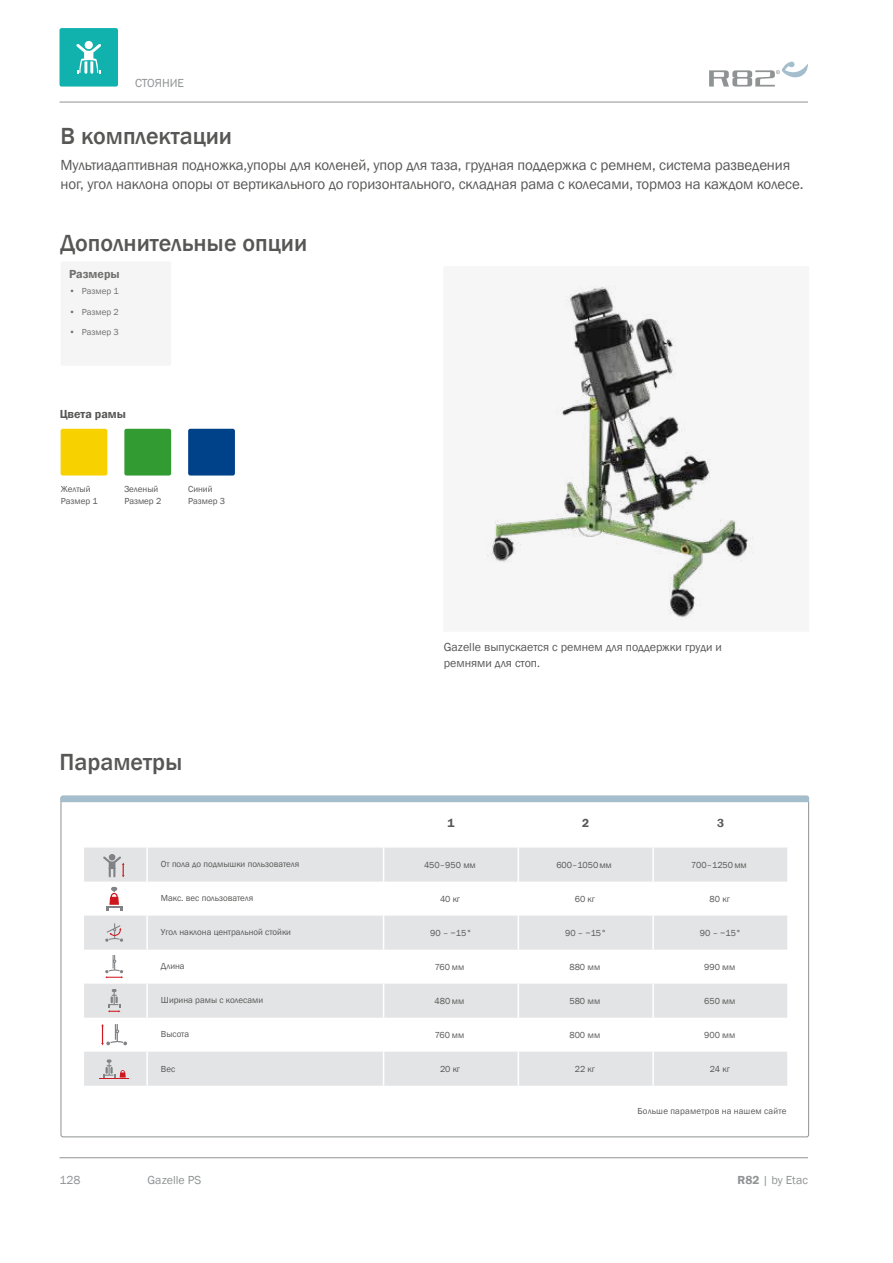
<style>
.page{position:relative;width:893px;height:1263px;background:#fff}
.page>*{position:absolute;margin:0;border:0;box-sizing:border-box;transform-origin:0 0}
.t1{font:500 24px "Franklin Gothic";color:#575756}
.t2{font:15px/19.5px "Franklin Gothic";letter-spacing:-.01em;color:#575756}
.t3{font:12px/15.8px "Franklin Gothic";color:#575756}
.t4{font:12px "Franklin Gothic";color:#909394}
.t5{font:600 12px "Franklin Gothic";color:#575756}
.t6{font:9px/12px "Franklin Gothic";color:#575756}
.t7{font:9px "Franklin Gothic";letter-spacing:.025em;color:#575756}
.s1{font-weight:600}
</style>
<div class="page">
<hr style="left:60px;top:102px;width:748px;height:1px;background:#909394">
<hr style="left:60px;top:1157px;width:748px;height:1px;background:#909394">
<svg style="left:709px;top:62px;width:99px;height:25px"></svg>
<div style="left:60px;top:28px;width:58px;height:59px;background:#11b1ad;border-radius:2px"></div>
<svg style="left:76px;top:44px;width:25px;height:30px"></svg>
<div style="left:85px;top:41px;width:8px;height:8px;background:#fff;border-radius:50%"></div>
<div style="left:443px;top:266px;width:366px;height:366px;background:#f6f6f6"></div>
<img style="left:491px;top:287px;width:262px;height:331px">
<svg style="left:84px;top:847px;width:703px;height:239px;fill:#e3e4e5"></svg>
<hr style="left:383px;top:847px;width:1px;height:34px;background:#fff">
<hr style="left:518px;top:847px;width:1px;height:34px;background:#fff">
<hr style="left:652px;top:847px;width:2px;height:34px;background:#fff">
<hr style="left:146px;top:881px;width:2px;height:34px;background:#fff">
<hr style="left:383px;top:881px;width:1px;height:34px;background:#fff">
<hr style="left:518px;top:881px;width:1px;height:34px;background:#fff">
<hr style="left:652px;top:881px;width:2px;height:34px;background:#fff">
<hr style="left:383px;top:915px;width:1px;height:35px;background:#fff">
<hr style="left:518px;top:915px;width:1px;height:35px;background:#fff">
<hr style="left:652px;top:915px;width:2px;height:35px;background:#fff">
<hr style="left:383px;top:950px;width:1px;height:34px;background:#fff">
<hr style="left:518px;top:950px;width:1px;height:34px;background:#fff">
<hr style="left:652px;top:950px;width:2px;height:34px;background:#fff">
<hr style="left:383px;top:984px;width:1px;height:34px;background:#fff">
<hr style="left:518px;top:984px;width:1px;height:34px;background:#fff">
<hr style="left:652px;top:984px;width:2px;height:34px;background:#fff">
<hr style="left:383px;top:1018px;width:1px;height:34px;background:#fff">
<hr style="left:518px;top:1018px;width:1px;height:34px;background:#fff">
<hr style="left:652px;top:1018px;width:2px;height:34px;background:#fff">
<hr style="left:383px;top:1052px;width:1px;height:34px;background:#fff">
<hr style="left:518px;top:1052px;width:1px;height:34px;background:#fff">
<hr style="left:652px;top:1052px;width:2px;height:34px;background:#fff">
<hr style="left:146px;top:915px;width:2px;height:35px;background:#fff">
<hr style="left:146px;top:847px;width:2px;height:34px;background:#fff">
<hr style="left:146px;top:984px;width:2px;height:34px;background:#fff">
<hr style="left:146px;top:1052px;width:2px;height:34px;background:#fff">
<svg style="left:103px;top:854px;width:21px;height:23px"></svg>
<svg style="left:106px;top:887px;width:16px;height:23px"></svg>
<svg style="left:105px;top:923px;width:18px;height:19px"></svg>
<svg style="left:105px;top:955px;width:18px;height:23px"></svg>
<svg style="left:108px;top:989px;width:12px;height:23px"></svg>
<svg style="left:101px;top:1024px;width:26px;height:21px"></svg>
<hr style="left:99px;top:1078px;width:30px;height:1px;background:#ce171e">
<svg style="left:103px;top:1059px;width:23px;height:19px"></svg>
<div style="left:61px;top:796px;width:748px;height:6px;background:#a5becd"></div>
<div style="left:61px;top:261px;width:110px;height:105px;background:#f4f4f4;border-radius:2px"></div>
<div style="left:124px;top:429px;width:47px;height:46px;background:#329c32;border-radius:2px"></div>
<div style="left:61px;top:429px;width:46px;height:46px;background:#f7d200;border-radius:2px"></div>
<div style="left:188px;top:429px;width:47px;height:46px;background:#004289;border-radius:2px"></div>
<div style="left:453px;top:892px;width:13px;height:13px;background:#fff"></div>
<div style="left:453px;top:1062px;width:13px;height:13px;background:#e3e4e5"></div>
<div style="left:588px;top:892px;width:13px;height:13px;background:#fff"></div>
<div style="left:588px;top:1062px;width:13px;height:13px;background:#e3e4e5"></div>
<div style="left:723px;top:892px;width:13px;height:13px;background:#fff"></div>
<div style="left:723px;top:1062px;width:13px;height:13px;background:#e3e4e5"></div>
<div style="left:452px;top:960px;width:16px;height:13px;background:#fff"></div>
<div style="left:452px;top:1028px;width:17px;height:13px;background:#fff"></div>
<div style="left:452px;top:994px;width:17px;height:13px;background:#e3e4e5"></div>
<div style="left:463px;top:858px;width:17px;height:13px;background:#e3e4e5"></div>
<div style="left:588px;top:960px;width:18px;height:13px;background:#fff"></div>
<div style="left:588px;top:1028px;width:18px;height:13px;background:#fff"></div>
<div style="left:588px;top:994px;width:18px;height:13px;background:#e3e4e5"></div>
<div style="left:599px;top:858px;width:19px;height:13px;background:#e3e4e5"></div>
<div style="left:723px;top:960px;width:16px;height:13px;background:#fff"></div>
<div style="left:723px;top:1028px;width:16px;height:13px;background:#fff"></div>
<div style="left:723px;top:994px;width:16px;height:13px;background:#e3e4e5"></div>
<div style="left:734px;top:858px;width:17px;height:13px;background:#e3e4e5"></div>
<h3 class="t4" style="left:135px;top:75px;width:51px">СТОЯНИЕ</h3>
<h1 class="t1" style="left:61px;top:122px;width:173px">В комплектации</h1>
<h2 class="t2" style="left:61px;top:155px;width:744px">Мультиадаптивная подножка,упоры для коленей, упор для таза, грудная поддержка с ремнем, система разведения ног, угол наклона опоры от вертикального до горизонтального, складная рама с колесами, тормоз на каждом колесе.</h2>
<h1 class="t1" style="left:61px;top:228px;width:248px">Дополнительные опции</h1>
<h3 class="t5" style="left:69px;top:267px;width:52px">Размеры</h3>
<p class="t6" style="left:69px;top:286px;width:51px">• Размер 1</p>
<p class="t6" style="left:69px;top:306px;width:51px">• Размер 2</p>
<p class="t6" style="left:69px;top:327px;width:51px">• Размер 3</p>
<h3 class="t5" style="left:60px;top:406px;width:68px">Цвета рамы</h3>
<p class="t6" style="left:61px;top:484px;width:38px">Желтый<br>Размер 1</p>
<p class="t6" style="left:124px;top:484px;width:38px">Зеленый<br>Размер 2</p>
<p class="t6" style="left:188px;top:484px;width:38px">Синий<br>Размер 3</p>
<h1 class="t1" style="left:60px;top:747px;width:124px">Параметры</h1>
<p class="t6" style="left:161px;top:858px;width:140px">От пола до подмышки пользователя</p>
<p class="t6" style="left:161px;top:892px;width:94px">Макс. вес пользователя</p>
<p class="t6" style="left:161px;top:926px;width:132px">Угол наклона центральной стойки</p>
<p class="t6" style="left:161px;top:961px;width:25px">Длина</p>
<p class="t6" style="left:161px;top:995px;width:104px">Ширина рамы с колесами</p>
<p class="t6" style="left:161px;top:1029px;width:30px">Высота</p>
<p class="t6" style="left:161px;top:1063px;width:16px">Вес</p>
<h3 class="t3" style="left:444px;top:639px;width:279px">Gazelle выпускается с ремнем для поддержки груди и ремнями для стоп.</h3>
<h3 class="t5" style="left:447px;top:816px;width:9px">1</h3>
<h3 class="t5" style="left:582px;top:816px;width:9px">2</h3>
<h3 class="t5" style="left:717px;top:816px;width:9px">3</h3>
<p class="t6" style="left:424px;top:859px;width:55px">450–950 mm</p>
<p class="t6" style="left:556px;top:859px;width:60px">600–1050 mm</p>
<p class="t6" style="left:691px;top:859px;width:61px">700–1250 mm</p>
<p class="t6" style="left:440px;top:893px;width:23px">40 kg</p>
<p class="t6" style="left:575px;top:893px;width:23px">60 kg</p>
<p class="t6" style="left:710px;top:893px;width:23px">80 kg</p>
<p class="t6" style="left:430px;top:927px;width:43px">90 – −15°</p>
<p class="t6" style="left:565px;top:927px;width:43px">90 – −15°</p>
<p class="t6" style="left:700px;top:927px;width:43px">90 – −15°</p>
<p class="t6" style="left:435px;top:961px;width:34px">760 mm</p>
<p class="t6" style="left:569px;top:961px;width:34px">880 mm</p>
<p class="t6" style="left:704px;top:961px;width:34px">990 mm</p>
<p class="t6" style="left:435px;top:995px;width:34px">480 mm</p>
<p class="t6" style="left:569px;top:995px;width:34px">580 mm</p>
<p class="t6" style="left:704px;top:995px;width:34px">650 mm</p>
<p class="t6" style="left:435px;top:1029px;width:34px">760 mm</p>
<p class="t6" style="left:569px;top:1029px;width:34px">800 mm</p>
<p class="t6" style="left:704px;top:1029px;width:34px">900 mm</p>
<p class="t6" style="left:440px;top:1063px;width:23px">20 kg</p>
<p class="t6" style="left:575px;top:1063px;width:23px">22 kg</p>
<p class="t6" style="left:710px;top:1063px;width:23px">24 kg</p>
<p class="t6" style="left:463px;top:859px;width:14px">мм</p>
<p class="t6" style="left:599px;top:859px;width:14px">мм</p>
<p class="t6" style="left:734px;top:859px;width:14px">мм</p>
<p class="t6" style="left:453px;top:893px;width:9px">кг</p>
<p class="t6" style="left:588px;top:893px;width:9px">кг</p>
<p class="t6" style="left:723px;top:893px;width:9px">кг</p>
<p class="t6" style="left:452px;top:961px;width:14px">мм</p>
<p class="t6" style="left:588px;top:961px;width:14px">мм</p>
<p class="t6" style="left:723px;top:961px;width:14px">мм</p>
<p class="t6" style="left:452px;top:995px;width:14px">мм</p>
<p class="t6" style="left:588px;top:995px;width:14px">мм</p>
<p class="t6" style="left:723px;top:995px;width:14px">мм</p>
<p class="t6" style="left:452px;top:1029px;width:14px">мм</p>
<p class="t6" style="left:588px;top:1029px;width:14px">мм</p>
<p class="t6" style="left:723px;top:1029px;width:14px">мм</p>
<p class="t6" style="left:453px;top:1063px;width:9px">кг</p>
<p class="t6" style="left:588px;top:1063px;width:9px">кг</p>
<p class="t6" style="left:723px;top:1063px;width:9px">кг</p>
<p class="t7" style="left:637px;top:1106px;width:151px">Больше параметров на нашем сайте</p>
<h3 class="t4" style="left:60px;top:1173px;width:23px">128</h3>
<h3 class="t4" style="left:148px;top:1173px;width:55px">Gazelle PS</h3>
<h3 class="t4" style="left:737px;top:1173px;width:72px"><span class="s1">R82</span> | by Etac</h3>
</div>
